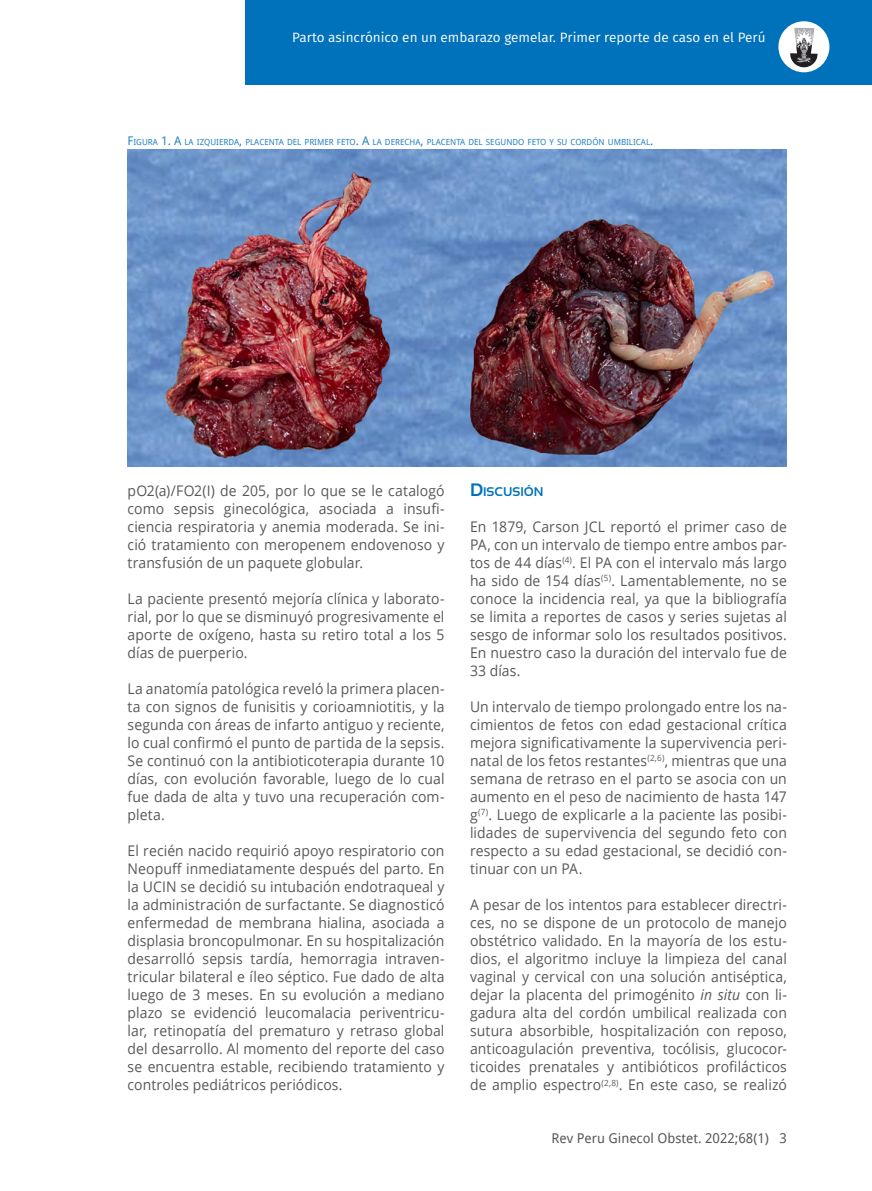
<style>
.page{position:relative;width:872px;height:1191px;background:#fff}
.page>*{position:absolute;margin:0;border:0;box-sizing:border-box;transform-origin:0 0}
.t1{font:14.7px/18px "Open Sans";letter-spacing:.005em;color:#57585a;text-align:justify;scale:.95 1}
.t2{font:13.5px "Fira Sans";color:#fff}
.t3{font:13.5px "Droid Sans";color:#57585a}
.t4{font:700 12.6px "Sansation";color:#0072bc}
.Leyenda{font:8.4px "Droid Sans";color:#2783c5}
.s1{font-size:12px}
.s2{font-size:18px}
.s3{font-style:italic}
</style>
<div class="page">
<div style="left:246px;top:0;width:626px;height:85px;background:#0072bc"></div>
<div style="left:778px;top:21px;width:51px;height:51px;background:#fff;border-radius:50%"></div>
<svg style="left:790px;top:28px;width:28px;height:40px"></svg>
<img style="left:128px;top:149px;width:659px;height:317px">
<p class="t2" style="left:292px;top:28px;width:475px">Parto asincrónico en un embarazo gemelar. Primer reporte de caso en el Perú</p>
<p class="Leyenda" style="left:128px;top:136px;width:527px"><span class="s1">F</span>IGURA <span class="s1">1. A</span> LA IZQUIERDA<span class="s1">,</span> PLACENTA DEL PRIMER FETO<span class="s1">. A</span> LA DERECHA<span class="s1">,</span> PLACENTA DEL SEGUNDO FETO Y SU CORDÓN UMBILICAL<span class="s1">.</span></p>
<p class="t1" style="left:128px;top:481px;width:335px">pO2(a)/FO2(I) de 205, por lo que se le catalogó como sepsis ginecológica, asociada a insufi&shy;ciencia respiratoria y anemia moderada. Se ini&shy;ció tratamiento con meropenem endovenoso y transfusión de un paquete globular.</p>
<p class="t1" style="left:128px;top:589px;width:335px">La paciente presentó mejoría clínica y laborato&shy;rial, por lo que se disminuyó progresivamente el aporte de oxígeno, hasta su retiro total a los 5 días de puerperio.</p>
<p class="t1" style="left:128px;top:679px;width:335px">La anatomía patológica reveló la primera placen&shy;ta con signos de funisitis y corioamniotitis, y la segunda con áreas de infarto antiguo y reciente, lo cual confirmó el punto de partida de la sepsis.<br>Se continuó con la antibioticoterapia durante 10 días, con evolución favorable, luego de lo cual fue dada de alta y tuvo una recuperación com&shy;pleta.</p>
<p class="t1" style="left:128px;top:841px;width:335px">El recién nacido requirió apoyo respiratorio con Neopuff inmediatamente después del parto. En la UCIN se decidió su intubación endotraqueal y la administración de surfactante. Se diagnosticó enfermedad de membrana hialina, asociada a displasia broncopulmonar. En su hospitalización desarrolló sepsis tardía, hemorragia intraven&shy;tricular bilateral e íleo séptico. Fue dado de alta luego de 3 meses. En su evolución a mediano plazo se evidenció leucomalacia periventricu&shy;lar, retinopatía del prematuro y retraso global del desarrollo. Al momento del reporte del caso se encuentra estable, recibiendo tratamiento y controles pediátricos periódicos.</p>
<p class="t4" style="left:470px;top:485px;width:75px"><span class="s2">D</span>ISCUSIÓN</p>
<p class="t1" style="left:470px;top:517px;width:335px">En 1879, Carson JCL reportó el primer caso de PA, con un intervalo de tiempo entre ambos par&shy;tos de 44 días<sup>(4)</sup>. El PA con el intervalo más largo ha sido de 154 días<sup>(5)</sup>. Lamentablemente, no se conoce la incidencia real, ya que la bibliografía se limita a reportes de casos y series sujetas al sesgo de informar solo los resultados positivos.<br>En nuestro caso la duración del intervalo fue de 33 días.</p>
<p class="t1" style="left:470px;top:697px;width:335px">Un intervalo de tiempo prolongado entre los na&shy;cimientos de fetos con edad gestacional crítica mejora significativamente la supervivencia peri&shy;natal de los fetos restantes<sup>(2,6)</sup>, mientras que una semana de retraso en el parto se asocia con un aumento en el peso de nacimiento de hasta 147 g<sup>(7)</sup>. Luego de explicarle a la paciente las posibi&shy;lidades de supervivencia del segundo feto con respecto a su edad gestacional, se decidió con&shy;tinuar con un PA.</p>
<p class="t1" style="left:470px;top:895px;width:335px">A pesar de los intentos para establecer directri&shy;ces, no se dispone de un protocolo de manejo obstétrico validado. En la mayoría de los estu&shy;dios, el algoritmo incluye la limpieza del canal vaginal y cervical con una solución antiséptica, dejar la placenta del primogénito <span class="s3">in situ</span> con li&shy;gadura alta del cordón umbilical realizada con sutura absorbible, hospitalización con reposo, anticoagulación preventiva, tocólisis, glucocor&shy;ticoides prenatales y antibióticos profilácticos de amplio espectro<sup>(2,8)</sup>. En este caso, se realizó</p>
<p class="t3" style="left:551px;top:1128px;width:237px">Rev Peru Ginecol Obstet. 2022;68(1) 3</p>
</div>
